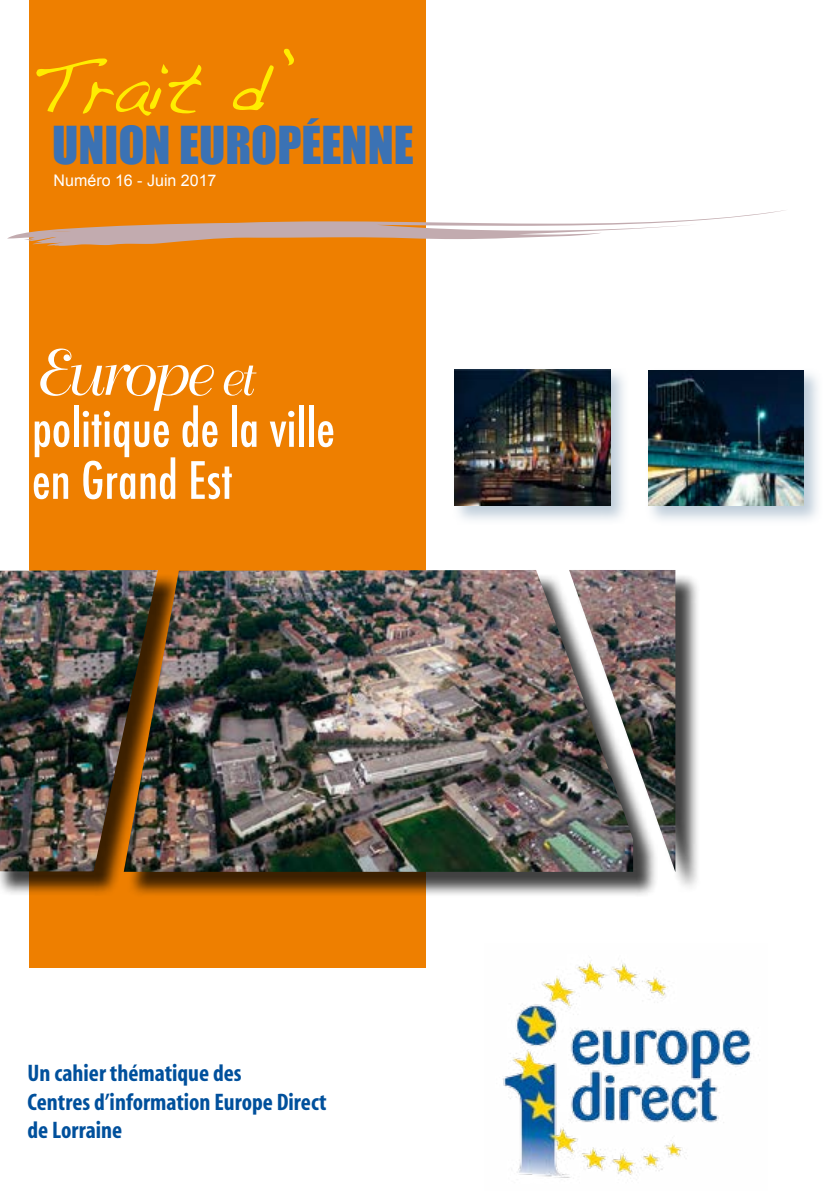
<style>
.page{position:relative;width:840px;height:1191px;background:#fff}
.page>*{position:absolute;margin:0;border:0;box-sizing:border-box;transform-origin:0 0}
.t1{font:72px "Handwriting Dakota";color:#ffed00}
.t2{font:64px "Bellevue";letter-spacing:-.05em;color:#fff}
.t3{font:500 condensed 50px/52px "Futura";color:#fff}
.t4{font:48px "Impact";color:#3b72b4}
.t5{font:700 condensed 24px/28.8px "Myriad";color:#00509c}
.t6{font:16px "Arial";color:#fff}
.s1{font-size:52px}
</style>
<div class="page">
<div style="left:29px;top:0;width:397px;height:967px;background:#ee7f00"></div>
<div style="left:128px;top:573px;width:529px;height:324px;background:#000;opacity:.75"></div>
<img style="left:178px;top:570px;width:390px;height:302px">
<img style="left:503px;top:961px;width:249px;height:217px">
<div style="left:0;top:573px;width:183px;height:323px;background:#000;opacity:.75"></div>
<img style="left:0;top:570px;width:158px;height:301px">
<div style="left:573px;top:573px;width:127px;height:321px;background:#000;opacity:.75"></div>
<img style="left:568px;top:570px;width:107px;height:302px">
<svg style="left:7px;top:210px;width:778px;height:36px"></svg>
<div style="left:451px;top:367px;width:177px;height:157px;background:#a9bccd;opacity:.75"></div>
<img style="left:454px;top:370px;width:155px;height:136px">
<div style="left:645px;top:368px;width:177px;height:157px;background:#a9bccd;opacity:.75"></div>
<img style="left:648px;top:370px;width:155px;height:136px">
<h1 class="t1" style="left:31px;top:45px;width:262px">Trait d’</h1>
<h3 class="t4" style="left:52px;top:108px;width:363px">UNION EUROPÉENNE</h3>
<p class="t6" style="left:54px;top:170px;width:164px">Numéro 16 - Juin 2017</p>
<h2 class="t2" style="left:32px;top:338px;width:219px">Europe <span class="s1">et</span></h2>
<h3 class="t3" style="left:32px;top:402px;width:304px">politique de la ville en Grand Est</h3>
<p class="t5" style="left:27px;top:1059px;width:300px">Un cahier thématique des<br>Centres d’information Europe Direct de Lorraine</p>
</div>
